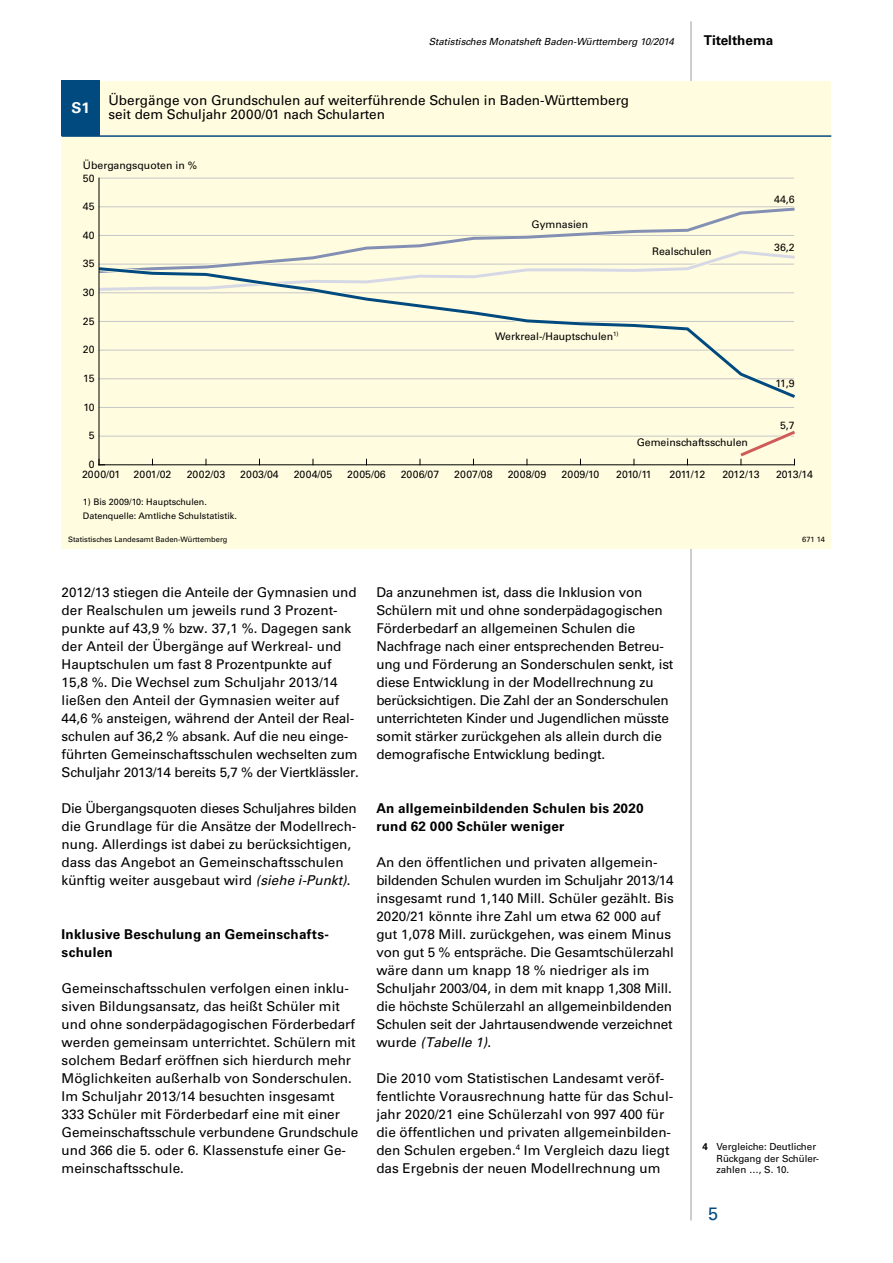
<style>
.page{position:relative;width:893px;height:1263px;background:#fff}
.page>*{position:absolute;margin:0;border:0;box-sizing:border-box;transform-origin:0 0}
.t1{font:18px "Univers";color:#004a7f}
.t2{font:700 15px "Univers";color:#fff}
.t3{font:13.5px/18px "Univers";color:#000}
.t4{font:700 13.5px/18px "Univers";letter-spacing:.015em;color:#000}
.t5{font:10.5px/12.6px "Univers";color:#000}
.t6{font:9.75px/11.7px "Univers";color:#000}
.t7{font:italic 9.75px "Univers";color:#000}
.t8{font:9px/13.5px "Univers";color:#000}
.t9{font:7.5px "Univers";color:#000}
.s1{font-style:italic}
.s2{font-weight:700}
</style>
<div class="page">
<hr style="left:691px;top:21px;width:1px;height:1199px;background:#9c9e9f">
<div style="left:62px;top:81px;width:769px;height:468px;background:#fffcdf"></div>
<div style="left:62px;top:81px;width:38px;height:55px;background:#004a7f"></div>
<hr style="left:99px;top:464px;width:695px;height:1px;background:#000">
<hr style="left:99px;top:436px;width:695px;height:1px;background:#c6c7c8">
<hr style="left:99px;top:407px;width:695px;height:1px;background:#c6c7c8">
<hr style="left:99px;top:178px;width:695px;height:1px;background:#c6c7c8">
<svg style="left:735px;top:430px;width:60px;height:35px"></svg>
<svg style="left:98px;top:206px;width:697px;height:41px"></svg>
<svg style="left:98px;top:247px;width:697px;height:17px"></svg>
<svg style="left:98px;top:264px;width:696px;height:139px"></svg>
<svg style="left:98px;top:265px;width:697px;height:135px"></svg>
<hr style="left:99px;top:178px;width:1px;height:287px;background:#000">
<hr style="left:62px;top:135px;width:769px;height:2px;background:#004a7f">
<p class="t2" style="left:72px;top:99px;width:20px">S1</p>
<p class="t7" style="left:429px;top:35px;width:247px">Statistisches Monatsheft Baden-Württemberg 10/2014</p>
<p class="t4" style="left:704px;top:31px;width:71px">Titelthema</p>
<p class="t3" style="left:108px;top:93px;width:522px;line-height:14.2px">Übergänge von Grundschulen auf weiterführende Schulen in Baden-Württemberg seit dem Schuljahr 2000/01 nach Schularten</p>
<p class="t5" style="left:83px;top:159px;width:116px">Übergangsquoten in %<br>50</p>
<p class="t5" style="left:83px;top:200px;width:13px">45</p>
<p class="t5" style="left:83px;top:229px;width:13px">40</p>
<p class="t5" style="left:83px;top:257px;width:13px">35</p>
<p class="t5" style="left:83px;top:286px;width:13px">30</p>
<p class="t5" style="left:532px;top:218px;width:58px">Gymnasien</p>
<p class="t5" style="left:652px;top:245px;width:61px">Realschulen</p>
<p class="t5" style="left:774px;top:193px;width:22px">44,6</p>
<p class="t5" style="left:774px;top:241px;width:22px">36,2</p>
<p class="t5" style="left:83px;top:315px;width:13px">25</p>
<p class="t5" style="left:83px;top:343px;width:13px">20</p>
<p class="t5" style="left:83px;top:372px;width:13px">15</p>
<p class="t5" style="left:83px;top:401px;width:13px">10</p>
<p class="t5" style="left:89px;top:429px;width:7px">5</p>
<p class="t5" style="left:89px;top:458px;width:7px">0</p>
<p class="t8" style="left:83px;top:495px;width:155px">1) Bis 2009/10: Hauptschulen.<br>Datenquelle: Amtliche Schulstatistik.</p>
<p class="t5" style="left:495px;top:330px;width:125px">Werkreal-/Hauptschulen<sup>1)</sup></p>
<p class="t5" style="left:776px;top:377px;width:21px">11,9</p>
<p class="t5" style="left:780px;top:419px;width:16px">5,7</p>
<p class="t5" style="left:637px;top:436px;width:113px">Gemeinschaftsschulen</p>
<p class="t5" style="left:82px;top:468px;width:40px">2000/01</p>
<p class="t5" style="left:134px;top:468px;width:39px">2001/02</p>
<p class="t5" style="left:187px;top:468px;width:40px">2002/03</p>
<p class="t5" style="left:776px;top:468px;width:38px">2013/14</p>
<p class="t5" style="left:240px;top:468px;width:40px">2003/04</p>
<p class="t5" style="left:294px;top:468px;width:40px">2004/05</p>
<p class="t5" style="left:347px;top:468px;width:40px">2005/06</p>
<p class="t5" style="left:401px;top:468px;width:40px">2006/07</p>
<p class="t5" style="left:722px;top:468px;width:39px">2012/13</p>
<p class="t5" style="left:454px;top:468px;width:40px">2007/08</p>
<p class="t5" style="left:508px;top:468px;width:40px">2008/09</p>
<p class="t5" style="left:562px;top:468px;width:39px">2009/10</p>
<p class="t5" style="left:616px;top:468px;width:37px">2010/11</p>
<p class="t5" style="left:670px;top:468px;width:37px">2011/12</p>
<p class="t9" style="left:68px;top:535px;width:161px">Statistisches Landesamt Baden-Württemberg</p>
<p class="t9" style="left:802px;top:535px;width:24px">671 14</p>
<p class="t3" style="left:62px;top:583px;width:299px">2012/13 stiegen die Anteile der Gymnasien und der Realschulen um jeweils rund 3 Prozent&shy;punkte auf 43,9 % bzw. 37,1 %. Dagegen sank der Anteil der Übergänge auf Werkreal- und Hauptschulen um fast 8 Prozentpunkte auf 15,8 %. Die Wechsel zum Schuljahr 2013/14 ließen den Anteil der Gymnasien weiter auf 44,6 % ansteigen, während der Anteil der Real&shy;schulen auf 36,2 % absank. Auf die neu einge&shy;führten Gemeinschaftsschulen wechselten zum Schuljahr 2013/14 bereits 5,7 % der Viertklässler.</p>
<p class="t3" style="left:62px;top:799px;width:296px">Die Übergangsquoten dieses Schuljahres bilden die Grundlage für die Ansätze der Modellrech&shy;nung. Allerdings ist dabei zu berücksichtigen, dass das Angebot an Gemeinschaftsschulen künftig weiter ausgebaut wird <span class="s1">(siehe i-Punkt)</span>.</p>
<p class="t4" style="left:62px;top:925px;width:269px">Inklusive Beschulung an Gemeinschafts&shy;schulen</p>
<p class="t3" style="left:62px;top:979px;width:298px">Gemeinschaftsschulen verfolgen einen inklu&shy;siven Bildungsansatz, das heißt Schüler mit und ohne sonderpädagogischen Förderbedarf werden gemeinsam unterrichtet. Schülern mit solchem Bedarf eröffnen sich hierdurch mehr Möglichkeiten außerhalb von Sonderschulen.<br>Im Schuljahr 2013/14 besuchten insgesamt 333 Schüler mit Förderbedarf eine mit einer Gemeinschaftsschule verbundene Grundschule und 366 die 5. oder 6. Klassenstufe einer Ge&shy;meinschaftsschule.</p>
<p class="t3" style="left:376px;top:583px;width:299px">Da anzunehmen ist, dass die Inklusion von Schülern mit und ohne sonderpädagogischen Förderbedarf an allgemeinen Schulen die Nachfrage nach einer entsprechenden Betreu&shy;ung und Förderung an Sonderschulen senkt, ist diese Entwicklung in der Modellrechnung zu berücksichtigen. Die Zahl der an Sonderschulen unterrichteten Kinder und Jugendlichen müsste somit stärker zurückgehen als allein durch die demografische Entwicklung bedingt.</p>
<p class="t4" style="left:376px;top:799px;width:269px">An allgemeinbildenden Schulen bis 2020 rund 62 000 Schüler weniger</p>
<p class="t3" style="left:376px;top:853px;width:299px">An den öffentlichen und privaten allgemein&shy;bildenden Schulen wurden im Schuljahr 2013/14 insgesamt rund 1,140 Mill. Schüler gezählt. Bis 2020/21 könnte ihre Zahl um etwa 62 000 auf gut 1,078 Mill. zurückgehen, was einem Minus von gut 5 % entspräche. Die Gesamtschülerzahl wäre dann um knapp 18 % niedriger als im Schuljahr 2003/04, in dem mit knapp 1,308 Mill. die höchste Schülerzahl an allgemeinbildenden Schulen seit der Jahrtausendwende verzeichnet wurde <span class="s1">(Tabelle 1)</span>.</p>
<p class="t3" style="left:376px;top:1069px;width:299px">Die 2010 vom Statistischen Landesamt veröf&shy;fentlichte Vorausrechnung hatte für das Schul&shy;jahr 2020/21 eine Schülerzahl von 997 400 für die öffentlichen und privaten allgemeinbilden&shy;den Schulen ergeben.<sup>4</sup> Im Vergleich dazu liegt das Ergebnis der neuen Modellrechnung um</p>
<p class="t6" style="left:716px;top:1141px;width:104px;text-indent:-14px"><span class="s2">4</span> Vergleiche: Deutlicher<br>Rückgang der Schüler&shy;zahlen …, S. 10.</p>
<h1 class="t1" style="left:708px;top:1203px;width:12px">5</h1>
</div>
